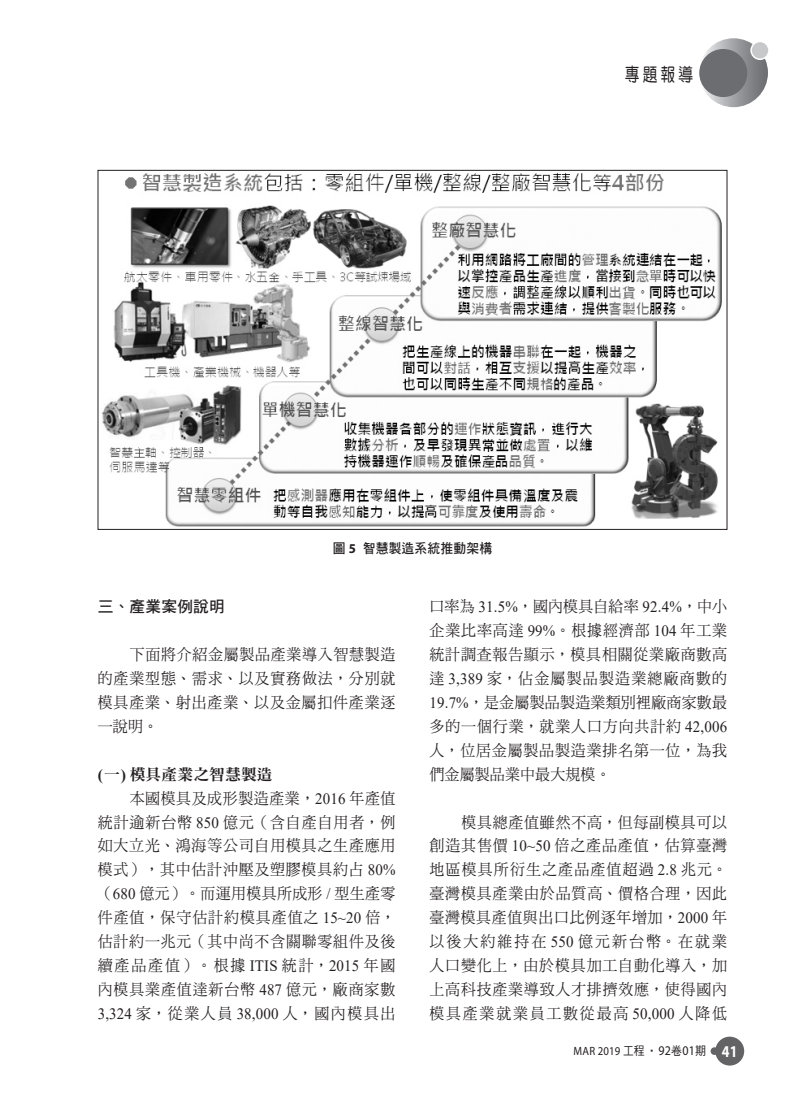
<style>
.page{position:relative;width:808px;height:1106px;background:#fff}
.page>*{position:absolute;margin:0;border:0;box-sizing:border-box;transform-origin:0 0}
.t1{font:18.6px "DF Yuan Std W5";color:#231f20;scale:.8 1}
.內文{font:15.75px/23.9px "DF Ming Std W5";letter-spacing:.055em;color:#231f20;text-align:justify;scale:.95 1}
.小標{font:15.75px "DF Ming Std W9";letter-spacing:.01em;color:#231f20}
.標_一{font:15.75px "DF Hei Std W7";letter-spacing:.01em;color:#231f20}
.圖說{font:13.5px "DF Hei Std W7";letter-spacing:.01em;color:#231f20;scale:.95 1}
.t2{font:12px "Myriad Pro";letter-spacing:.01em;color:#231f20;scale:.9 1}
.s1{font-family:"Myriad Pro";font-weight:700}
.s2{font-family:"Times New Roman";font-weight:700}
.s3{font-family:"Times New Roman"}
.s4{font-family:"DF Hei Std W5"}
.s5{font-size:13.35px}
.s6{font-weight:700;font-size:16.5px;color:#fff}
</style>
<div class="page">
<svg style="left:699px;top:38px;width:69px;height:69px;background:#959699"></svg>
<div style="left:699px;top:49px;width:48px;height:48px;background:#6c6d70;border-radius:50%"></div>
<div style="left:751px;top:41px;width:18px;height:18px;background:#c7c8ca;border-radius:50%"></div>
<div style="left:750px;top:41px;width:20px;height:19px;border:2px solid #fff;border-radius:50%"></div>
<div style="left:715px;top:1036px;width:29px;height:29px;background:#636366;border-radius:50%"></div>
<div style="left:711px;top:1047px;width:7px;height:7px;background:#636366;border-radius:50%"></div>
<img style="left:102px;top:173px;width:620px;height:354px">
<p class="t1" style="left:625px;top:64px;width:87px">專題報導</p>
<p class="圖說" style="left:333px;top:540px;width:169px">圖 <span class="s1">5</span> 智慧製造系統推動架構</p>
<p class="標_一" style="left:98px;top:598px;width:129px">三、產業案例說明</p>
<p class="內文" style="left:98px;top:642px;width:315px;text-indent:32px">下面將介紹金屬製品產業導入智慧製造的產業型態、需求、以及實務做法，分別就模具產業、射出產業、以及金屬扣件產業逐一說明。</p>
<p class="小標" style="left:98px;top:765px;width:176px"><span class="s2">(</span> 一 <span class="s2">)</span> 模具產業之智慧製造</p>
<p class="內文" style="left:98px;top:785px;width:315px;text-indent:32px">本國模具及成形製造產業，<span class="s3">2016</span> 年產值統計逾新台幣 <span class="s3">850</span> 億元（含自產自用者，例如大立光、鴻海等公司自用模具之生產應用模式），其中估計沖壓及塑膠模具約占 <span class="s3">80%</span>（<span class="s3">680</span> 億元）。而運用模具所成形 <span class="s3">/</span> 型生產零件產值，保守估計約模具產值之 <span class="s3">15~20</span> 倍，估計約一兆元（其中尚不含關聯零組件及後續產品產值）。根據 <span class="s3">ITIS</span> 統計，<span class="s3">2015</span> 年國內模具業產值達新台幣 <span class="s3">487</span> 億元，廠商家數<span class="s3">3,324</span> 家，從業人員 <span class="s3">38,000</span> 人，國內模具出</p>
<p class="內文" style="left:429px;top:594px;width:315px">口率為 <span class="s3">31.5%</span>，國內模具自給率 <span class="s3">92.4%</span>，中小企業比率高達 <span class="s3">99%</span>。根據經濟部 <span class="s3">104</span> 年工業統計調查報告顯示，模具相關從業廠商數高達 <span class="s3">3,389</span> 家，佔金屬製品製造業總廠商數的<span class="s3">19.7%</span>，是金屬製品製造業類別裡廠商家數最多的一個行業，就業人口方向共計約 <span class="s3">42,006</span>人，位居金屬製品製造業排名第一位，為我們金屬製品業中最大規模。</p>
<p class="內文" style="left:429px;top:809px;width:315px;text-indent:32px">模具總產值雖然不高，但每副模具可以創造其售價 <span class="s3">10~50</span> 倍之產品產值，估算臺灣地區模具所衍生之產品產值超過 <span class="s3">2.8</span> 兆元。臺灣模具產業由於品質高、價格合理，因此臺灣模具產值與出口比例逐年增加，<span class="s3">2000</span> 年以後大約維持在 <span class="s3">550</span> 億元新台幣。在就業人口變化上，由於模具加工自動化導入，加上高科技產業導致人才排擠效應，使得國內模具產業就業員工數從最高 <span class="s3">50,000</span> 人降低</p>
<p class="t2" style="left:574px;top:1043px;width:184px">MAR 2019 <span class="s4">工程‧</span><span class="s5">92</span><span class="s4">卷</span><span class="s5">01</span><span class="s4">期</span> <span class="s6">41</span></p>
</div>
